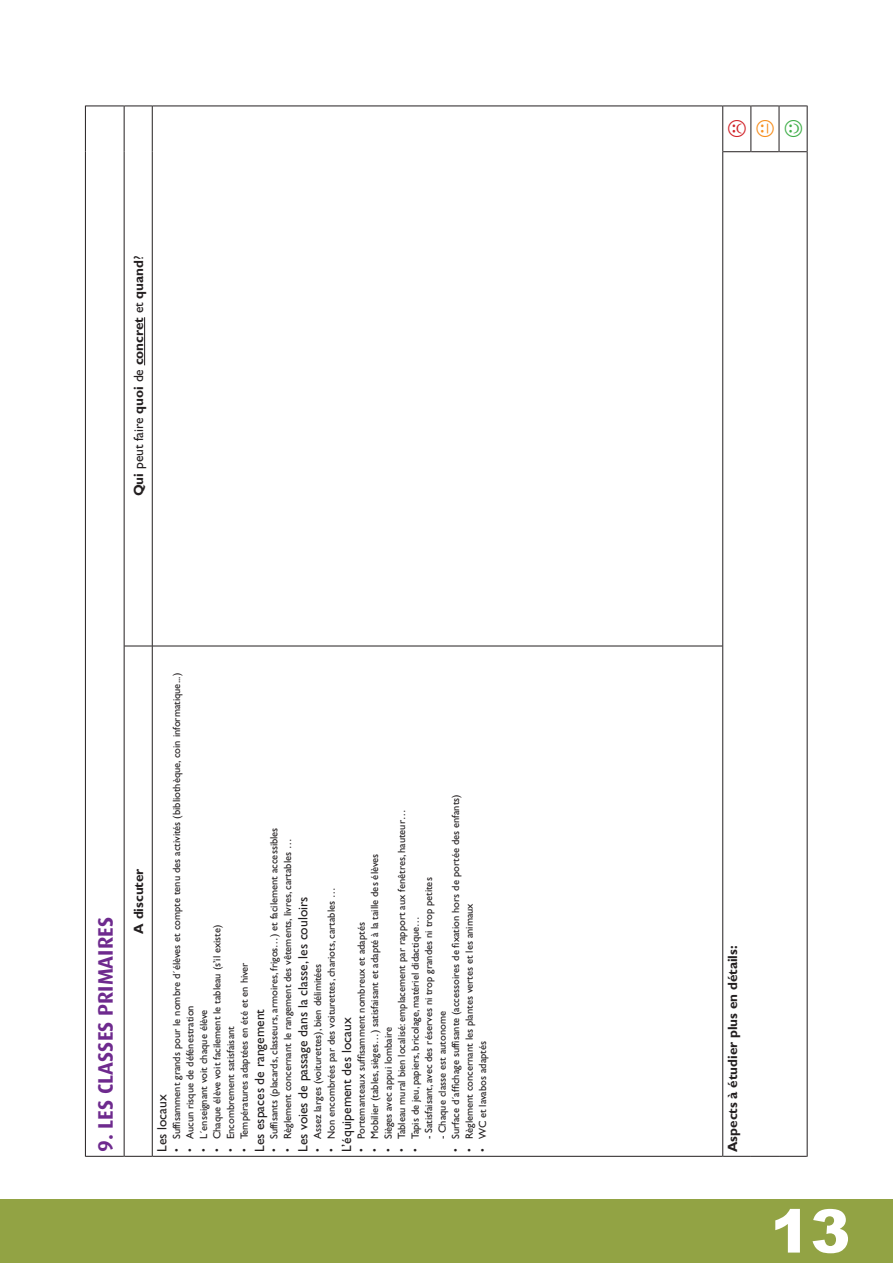
<style>
.page{position:relative;width:893px;height:1263px;background:#fff}
.page>*{position:absolute;margin:0;border:0;box-sizing:border-box;transform-origin:0 0}
.t1{font:900 60px "Arial";color:#fff}
.t2{font:700 21px "Dax";color:#6e2a8e}
.t3{font:13.5px "Gill Sans";color:#231f20}
.t4{font:700 13.5px "Gill Sans";color:#231f20}
.t5{font:10.5px "Gill Sans";color:#231f20}
.s1{font-weight:400}
</style>
<div class="page">
<div style="left:0;top:1199px;width:893px;height:64px;background:#92a344"></div>
<hr style="left:85px;top:646px;width:1px;height:511px;background:#231f20">
<hr style="left:86px;top:1156px;width:38px;height:1px;background:#231f20">
<hr style="left:85px;top:152px;width:1px;height:494px;background:#231f20">
<hr style="left:85px;top:106px;width:1px;height:46px;background:#231f20">
<hr style="left:86px;top:106px;width:38px;height:1px;background:#231f20">
<hr style="left:124px;top:646px;width:1px;height:511px;background:#231f20">
<svg style="left:125px;top:1156px;width:27px;height:1px"></svg>
<hr style="left:124px;top:152px;width:1px;height:494px;background:#231f20">
<svg style="left:125px;top:646px;width:27px;height:1px"></svg>
<hr style="left:124px;top:106px;width:1px;height:46px;background:#231f20">
<svg style="left:125px;top:106px;width:27px;height:1px"></svg>
<hr style="left:152px;top:646px;width:1px;height:511px;background:#231f20">
<hr style="left:153px;top:1156px;width:569px;height:1px;background:#231f20">
<hr style="left:152px;top:152px;width:1px;height:494px;background:#231f20">
<hr style="left:153px;top:646px;width:569px;height:1px;background:#231f20">
<hr style="left:152px;top:106px;width:1px;height:46px;background:#231f20">
<hr style="left:153px;top:106px;width:569px;height:1px;background:#231f20">
<hr style="left:722px;top:646px;width:1px;height:511px;background:#231f20">
<hr style="left:722px;top:152px;width:1px;height:494px;background:#231f20">
<svg style="left:723px;top:1156px;width:84px;height:1px"></svg>
<hr style="left:807px;top:646px;width:1px;height:511px;background:#231f20">
<hr style="left:807px;top:152px;width:1px;height:494px;background:#231f20">
<hr style="left:722px;top:106px;width:1px;height:46px;background:#231f20">
<hr style="left:750px;top:106px;width:1px;height:46px;background:#231f20">
<hr style="left:779px;top:106px;width:1px;height:46px;background:#231f20">
<svg style="left:723px;top:151px;width:84px;height:1px"></svg>
<svg style="left:723px;top:106px;width:84px;height:1px"></svg>
<hr style="left:807px;top:106px;width:1px;height:46px;background:#231f20">
<hr style="left:144px;top:317px;width:1px;height:48px;background:#231f20">
<p class="t4" style="left:131px;top:496px;width:242px;rotate:-90deg">Qui <span class="s1">peut faire</span> quoi <span class="s1">de</span> concret <span class="s1">et</span> quand<span class="s1">?</span></p>
<h2 class="t2" style="left:94px;top:1152px;width:235px;rotate:-90deg">9. Les classes primaires</h2>
<p class="t4" style="left:131px;top:934px;width:67px;rotate:-90deg">A discuter</p>
<p class="t5" style="left:171px;top:1152px;width:480px;rotate:-90deg">• Suffisamment grands pour le nombre d´élèves et compte tenu des activités (bibliothèque, coin informatique...)</p>
<p class="t5" style="left:450px;top:1152px;width:359px;rotate:-90deg">• Surface d´affichage suffisante (accessoires de fixation hors de portée des enfants)</p>
<p class="t5" style="left:396px;top:1152px;width:344px;rotate:-90deg">• Tableau mural bien localisé: emplacement par rapport aux fenêtres, hauteur…</p>
<p class="t5" style="left:268px;top:1152px;width:326px;rotate:-90deg">• Suffisants (placards, classeurs, armoires, frigos…) et facilement accessibles</p>
<p class="t5" style="left:282px;top:1152px;width:315px;rotate:-90deg">• Règlement concernant le rangement des vêtements, livres, cartables …</p>
<p class="t5" style="left:369px;top:1152px;width:300px;rotate:-90deg">• Mobilier (tables, sièges…) satisfaisant et adapté à la taille des élèves</p>
<p class="t5" style="left:423px;top:1139px;width:263px;rotate:-90deg">- Satisfaisant, avec des réserves ni trop grandes ni trop petites</p>
<p class="t5" style="left:325px;top:1152px;width:266px;rotate:-90deg">• Non encombrées par des voiturettes, chariots, cartables …</p>
<p class="t3" style="left:295px;top:1152px;width:257px;rotate:-90deg">Les voies de passage dans la classe, les couloirs</p>
<p class="t5" style="left:463px;top:1152px;width:250px;rotate:-90deg">• Règlement concernant les plantes vertes et les animaux</p>
<p class="t5" style="left:409px;top:1152px;width:237px;rotate:-90deg">• Tapis de jeu, papiers, bricolage, matériel didactique…</p>
<p class="t5" style="left:355px;top:1152px;width:231px;rotate:-90deg">• Portemanteaux suffisamment nombreux et adaptés</p>
<p class="t5" style="left:211px;top:1152px;width:229px;rotate:-90deg">• Chaque élève voit facilement le tableau (s’il existe)</p>
<p class="t5" style="left:238px;top:1152px;width:191px;rotate:-90deg">• Températures adaptées en été et en hiver</p>
<p class="t5" style="left:312px;top:1152px;width:190px;rotate:-90deg">• Assez larges (voiturettes), bien délimitées</p>
<p class="t5" style="left:184px;top:1152px;width:148px;rotate:-90deg">• Aucun risque de défénestration</p>
<p class="t5" style="left:198px;top:1152px;width:144px;rotate:-90deg">• L´enseignant voit chaque élève</p>
<p class="t3" style="left:252px;top:1152px;width:144px;rotate:-90deg">Les espaces de rangement</p>
<p class="t5" style="left:436px;top:1139px;width:130px;rotate:-90deg">- Chaque classe est autonome</p>
<p class="t3" style="left:339px;top:1152px;width:136px;rotate:-90deg">L’équipement des locaux</p>
<p class="t5" style="left:225px;top:1152px;width:127px;rotate:-90deg">• Encombrement satisfaisant</p>
<p class="t5" style="left:382px;top:1152px;width:126px;rotate:-90deg">• Sièges avec appui lombaire</p>
<p class="t5" style="left:477px;top:1152px;width:113px;rotate:-90deg">• WC et lavabos adaptés</p>
<p class="t3" style="left:154px;top:1152px;width:59px;rotate:-90deg">Les locaux</p>
<p class="t4" style="left:725px;top:1152px;width:208px;rotate:-90deg">Aspects à étudier plus en détails:</p>
<h1 class="t1" style="left:770px;top:1198px;width:77px">13</h1>
</div>
